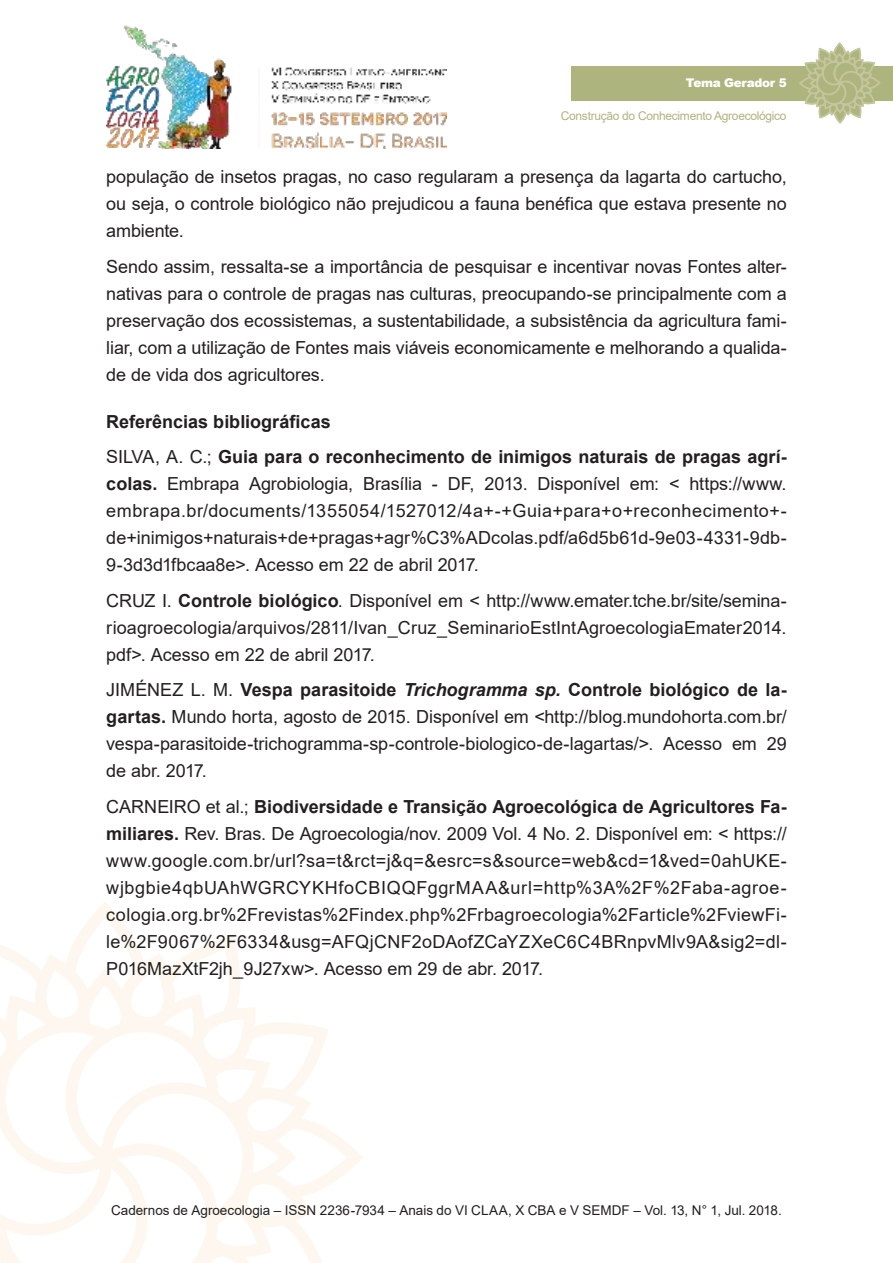
<style>
.page{position:relative;width:893px;height:1263px;background:#fff}
.page>*{position:absolute;margin:0;border:0;box-sizing:border-box;transform-origin:0 0}
.t1{font:18px/27px "Arial";letter-spacing:-.005em;color:#221f1f;text-align:justify}
.t2{font:700 18px/35.5px "Arial";color:#221f1f}
.t3{font:13.5px "Arial";color:#221f1f}
.t4{font:12px "Arial";letter-spacing:-.025em;color:#aeb47e}
.t5{font:900 12px "Arial";letter-spacing:-.025em;color:#fff}
.s1{font-weight:400}
.s2{font-weight:700}
.s3{font-weight:700;font-style:italic}
</style>
<div class="page">
<img style="left:106px;top:25px;width:340px;height:124px">
<svg style="left:0;top:910px;width:363px;height:353px"></svg>
<div style="left:571px;top:66px;width:322px;height:34px;background:#aeb47e"></div>
<svg style="left:798px;top:43px;width:83px;height:81px"></svg>
<p class="t5" style="left:686px;top:76px;width:102px">Tema Gerador 5</p>
<p class="t4" style="left:561px;top:112px;width:227px">Construção do Conhecimento Agroecológico</p>
<p class="t1" style="left:106px;top:165px;width:682px">população de insetos pragas, no caso regularam a presença da lagarta do cartucho, ou seja, o controle biológico não prejudicou a fauna benéfica que estava presente no ambiente.</p>
<p class="t1" style="left:106px;top:255px;width:682px">Sendo assim, ressalta-se a importância de pesquisar e incentivar novas Fontes alter&shy;nativas para o controle de pragas nas culturas, preocupando-se principalmente com a preservação dos ecossistemas, a sustentabilidade, a subsistência da agricultura fami&shy;liar, com a utilização de Fontes mais viáveis economicamente e melhorando a qualida&shy;de de vida dos agricultores.</p>
<p class="t2" style="left:106px;top:405px;width:682px">Referências bibliográficas<br><span class="s1">SILVA, A. C.;</span> Guia para o reconhecimento de inimigos naturais de pragas agrí-</p>
<p class="t1" style="left:106px;top:472px;width:682px"><span class="s2">colas.</span> Embrapa Agrobiologia, Brasília - DF, 2013. Disponível em: &lt; https://www. embrapa.br/documents/1355054/1527012/4a+-+Guia+para+o+reconhecimento+- de+inimigos+naturais+de+pragas+agr%C3%ADcolas.pdf/a6d5b61d-9e03-4331-9db-9-3d3d1fbcaa8e&gt;. Acesso em 22 de abril 2017.</p>
<p class="t1" style="left:106px;top:589px;width:682px">CRUZ I. <span class="s2">Controle biológico</span>. Disponível em &lt; http://www.emater.tche.br/site/semina&shy;rioagroecologia/arquivos/2811/Ivan_Cruz_SeminarioEstIntAgroecologiaEmater2014. pdf&gt;. Acesso em 22 de abril 2017.</p>
<p class="t1" style="left:106px;top:678px;width:682px">JIMÉNEZ L. M. <span class="s2">Vespa parasitoide</span> <span class="s3">Trichogramma sp.</span> <span class="s2">Controle biológico de la&shy;gartas.</span> Mundo horta, agosto de 2015. Disponível em &lt;http://blog.mundohorta.com.br/ vespa-parasitoide-trichogramma-sp-controle-biologico-de-lagartas/&gt;. Acesso em 29 de abr. 2017.</p>
<p class="t1" style="left:106px;top:795px;width:682px">CARNEIRO et al.; <span class="s2">Biodiversidade e Transição Agroecológica de Agricultores Fa&shy;miliares.</span> Rev. Bras. De Agroecologia/nov. 2009 Vol. 4 No. 2. Disponível em: &lt; https:// www.google.com.br/url?sa=t&amp;rct=j&amp;q=&amp;esrc=s&amp;source=web&amp;cd=1&amp;ved=0ahUKE&shy;wjbgbie4qbUAhWGRCYKHfoCBIQQFggrMAA&amp;url=http%3A%2F%2Faba-agroe&shy;cologia.org.br%2Frevistas%2Findex.php%2Frbagroecologia%2Farticle%2FviewFi&shy;le%2F9067%2F6334&amp;usg=AFQjCNF2oDAofZCaYZXeC6C4BRnpvMlv9A&amp;sig2=dl-P016MazXtF2jh_9J27xw&gt;. Acesso em 29 de abr. 2017.</p>
<p class="t3" style="left:111px;top:1205px;width:672px">Cadernos de Agroecologia – ISSN 2236-7934 – Anais do VI CLAA, X CBA e V SEMDF – Vol. 13, N° 1, Jul. 2018.</p>
</div>
